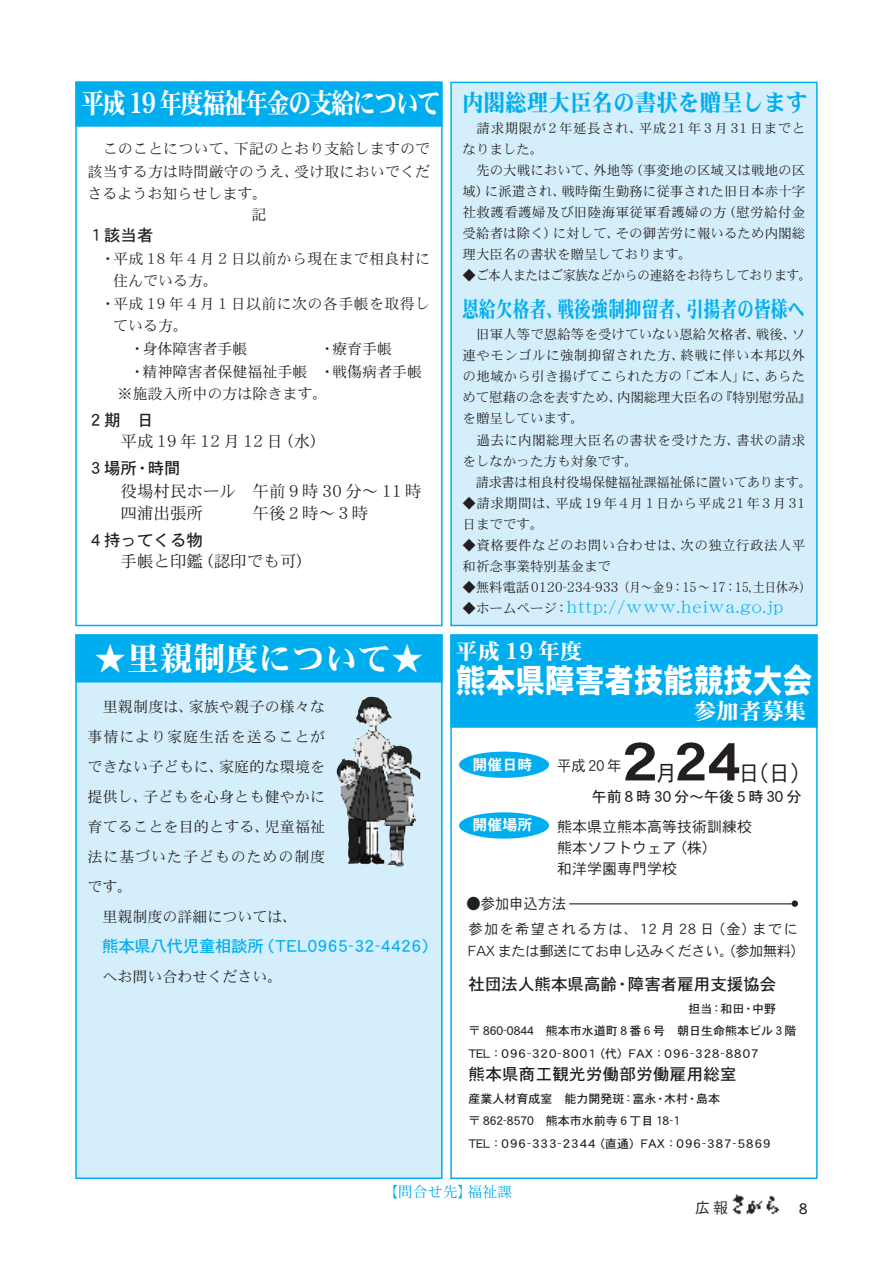
<style>
.page{position:relative;width:893px;height:1263px;background:#fff}
.page>*{position:absolute;margin:0;border:0;box-sizing:border-box;transform-origin:0 0}
.t1{font:52.5px "DFPHS Gothic CID W7";color:#231f20;scale:1.2 1}
.t2{font:33px "DFPHS Gothic CID W9";color:#fff;scale:.9 1}
.t3{font:33px "DFPHS Mincho CID W9";color:#fff}
.t4{font:28.5px "DFPHS Mincho CID W9";letter-spacing:-.08em;color:#fff;scale:.82 1}
.t5{font:24px "DFPHS Mincho CID W9";color:#00aeef;scale:.9 1}
.t6{font:22.5px "DFPHS Mincho CID W9";color:#00aeef;scale:.75 1}
.t7{font:22.5px "DFPHS Mincho CID W9";color:#fff}
.t8{font:22.5px "DFPHS Gothic CID W3";color:#231f20}
.t9{font:16.5px/22.5px "DFPHS Mincho CID W3";color:#231f20}
.t10{font:16.5px "DFPHS Gothic CID W5";color:#231f20}
.t11{font:16.5px "DFPHS Mincho CID W3";letter-spacing:.08em;color:#00aeef}
.t12{font:16.5px "DFPHS Gothic CID W5";letter-spacing:.055em;color:#00aeef}
.t13{font:15px/22.5px "DFPHS Mincho CID W3";letter-spacing:.015em;color:#231f20;text-align:justify}
.t14{font:15px/21px "DFPHS Gothic CID W3";color:#231f20}
.t15{font:15px "DFPHS Mincho CID W3";letter-spacing:.06em;color:#231f20}
.t16{font:15px "DFPHS Gothic CID W5";letter-spacing:.2em;color:#231f20}
.t17{font:15px "DFPHS Gothic CID W3";color:#231f20;scale:.95 1}
.t18{font:15px "DFPHS Mincho CID W3";color:#00aeef}
.t19{font:15px "DFPHS Gothic CID W7";color:#fff}
.t20{font:15px "Osaka";color:#231f20}
.t21{font:14.25px/22.5px "DFPHS Gothic CID W3";letter-spacing:-.03em;color:#231f20}
.t22{font:13.5px/21px "DFPHS Mincho CID W3";letter-spacing:.005em;color:#231f20;text-align:justify}
.t23{font:13.5px/21px "DFPHS Mincho CID W3";letter-spacing:.03em;color:#231f20}
.t24{font:13.5px "DFPHS Mincho CID W3";letter-spacing:-.015em;color:#231f20}
.t25{font:13.5px/21px "DFPHS Mincho CID W3";letter-spacing:.04em;color:#231f20}
.t26{font:13.5px "DFPHS Mincho CID W3";letter-spacing:-.03em;color:#231f20}
.t27{font:13.5px "DFPHS Mincho CID W3";letter-spacing:-.025em;color:#231f20}
.t28{font:12px/22.5px "DFPHS Gothic CID W5";color:#231f20}
.s1{font-size:13.5px;color:#231f20}
</style>
<div class="page">
<img style="left:732px;top:1194px;width:46px;height:21px">
<div style="left:450px;top:82px;width:368px;height:544px;background:#d4effb;border:2px solid #00aeef"></div>
<div style="left:75px;top:634px;width:368px;height:545px;background:#d4effb;border:2px solid #00aeef"></div>
<img style="left:336px;top:705px;width:85px;height:162px">
<div style="left:75px;top:82px;width:368px;height:544px;border:2px solid #00aeef"></div>
<div style="left:75px;top:82px;width:367px;height:45px;background:#00aeef;border:1px solid #00aeef"></div>
<div style="left:75px;top:634px;width:368px;height:48px;background:#00aeef;border:2px solid #00aeef"></div>
<div style="left:450px;top:634px;width:368px;height:94px;background:#00aeef;border:2px solid #00aeef"></div>
<div style="left:459px;top:752px;width:90px;height:26px;background:#00aeef;border-radius:50%"></div>
<div style="left:459px;top:812px;width:90px;height:27px;background:#00aeef;border-radius:50%"></div>
<hr style="left:569px;top:903px;width:224px;height:1px;background:#231f20">
<div style="left:792px;top:900px;width:6px;height:7px;background:#231f20;border-radius:50%"></div>
<h3 class="t4" style="left:81px;top:88px;width:440px">平成 19 年度福祉年金の支給について</h3>
<p class="t13" style="left:88px;top:138px;width:344px;text-indent:15px">このことについて、下記のとおり支給しますので該当する方は時間厳守のうえ、受け取においでくださるようお知らせします。</p>
<p class="t13" style="left:251px;top:204px;width:16px">記</p>
<p class="t10" style="left:88px;top:227px;width:67px">１該当者</p>
<p class="t13" style="left:100px;top:247px;width:331px">・平成 18 年 4 月 2 日以前から現在まで相良村に</p>
<p class="t13" style="left:113px;top:270px;width:106px">住んでいる方。</p>
<p class="t13" style="left:100px;top:292px;width:331px">・平成 19 年 4 月 1 日以前に次の各手帳を取得し</p>
<p class="t13" style="left:113px;top:315px;width:76px">ている方。</p>
<p class="t13" style="left:130px;top:337px;width:119px">・身体障害者手帳</p>
<p class="t13" style="left:320px;top:337px;width:74px">・療育手帳</p>
<p class="t13" style="left:130px;top:360px;width:294px">・精神障害者保健福祉手帳 ・戦傷病者手帳</p>
<p class="t13" style="left:118px;top:382px;width:212px">※施設入所中の方は除きます。</p>
<p class="t10" style="left:88px;top:411px;width:67px">２期 日</p>
<p class="t9" style="left:121px;top:430px;width:208px">平成 19 年 12 月 12 日（水）</p>
<p class="t10" style="left:88px;top:459px;width:95px">３場所・時間</p>
<p class="t9" style="left:121px;top:479px;width:302px">役場村民ホール 午前 9 時 30 分～ 11 時四浦出張所</p>
<p class="t9" style="left:253px;top:502px;width:117px">午後2時～3時</p>
<p class="t10" style="left:88px;top:531px;width:117px">４持ってくる物</p>
<p class="t9" style="left:121px;top:550px;width:194px">手帳と印鑑（認印でも可）</p>
<h2 class="t3" style="left:94px;top:640px;width:331px">★里親制度について★</h2>
<p class="t13" style="left:103px;top:695px;width:224px">里親制度は、家族や親子の様々な</p>
<p class="t15" style="left:88px;top:729px;width:239px">事情により家庭生活を送ることが</p>
<p class="t13" style="left:88px;top:755px;width:239px">できない子どもに、家庭的な環境を</p>
<p class="t13" style="left:88px;top:785px;width:239px">提供し、子どもを心身とも健やかに</p>
<p class="t13" style="left:88px;top:815px;width:239px">育てることを目的とする、児童福祉</p>
<p class="t15" style="left:88px;top:849px;width:239px">法に基づいた子どものための制度</p>
<p class="t13" style="left:88px;top:875px;width:46px">です。</p>
<p class="t13" style="left:103px;top:905px;width:196px">里親制度の詳細については、</p>
<p class="t12" style="left:102px;top:937px;width:338px">熊本県八代児童相談所（TEL0965-32-4426）</p>
<p class="t13" style="left:103px;top:965px;width:181px">へお問い合わせください。</p>
<h3 class="t5" style="left:462px;top:89px;width:385px">内閣総理大臣名の書状を贈呈します</h3>
<p class="t25" style="left:463px;top:118px;width:344px;text-indent:14px">請求期限が 2 年延長され、平成 21 年 3 月 31 日までとなりました。</p>
<p class="t22" style="left:463px;top:160px;width:344px;text-indent:14px">先の大戦において、外地等（事変地の区域又は戦地の区域）に派遣され、戦時衛生勤務に従事された旧日本赤十字社救護看護婦及び旧陸海軍従軍看護婦の方（慰労給付金受給者は除く）に対して、その御苦労に報いるため内閣総理大臣名の書状を贈呈しております。</p>
<p class="t26" style="left:463px;top:268px;width:351px">◆ご本人またはご家族などからの連絡をお待ちしております。</p>
<h3 class="t6" style="left:462px;top:297px;width:458px">恩給欠格者、戦後強制抑留者、引揚者の皆様へ</h3>
<p class="t22" style="left:463px;top:324px;width:351px;text-align:left;text-indent:14px">旧軍人等で恩給等を受けていない恩給欠格者、戦後、ソ連やモンゴルに強制抑留された方、終戦に伴い本邦以外の地域から引き揚げてこられた方の「ご本人」に、あらためて慰藉の念を表すため、内閣総理大臣名の『特別慰労品』を贈呈しています。</p>
<p class="t23" style="left:463px;top:429px;width:344px;text-indent:14px">過去に内閣総理大臣名の書状を受けた方、書状の請求をしなかった方も対象です。</p>
<p class="t27" style="left:476px;top:474px;width:338px">請求書は相良村役場保健福祉課福祉係に置いてあります。</p>
<p class="t23" style="left:463px;top:492px;width:344px">◆請求期間は、平成 19 年 4 月 1 日から平成 21 年 3 月 31日までです。</p>
<p class="t23" style="left:463px;top:534px;width:344px">◆資格要件などのお問い合わせは、次の独立行政法人平和祈念事業特別基金まで</p>
<p class="t24" style="left:463px;top:579px;width:350px">◆無料電話0120-234-933（月～金9：15～17：15,土日休み）</p>
<p class="t11" style="left:463px;top:598px;width:322px"><span class="s1">◆ホームページ：</span>http://www.heiwa.go.jp</p>
<h3 class="t7" style="left:455px;top:638px;width:129px">平成 19 年度</h3>
<h2 class="t2" style="left:456px;top:663px;width:397px">熊本県障害者技能競技大会</h2>
<p class="t19" style="left:473px;top:756px;width:61px">開催日時</p>
<h3 class="t7" style="left:694px;top:698px;width:114px">参加者募集</h3>
<h1 class="t1" style="left:622px;top:734px;width:101px">224</h1>
<p class="t17" style="left:557px;top:758px;width:69px">平成20年</p>
<h3 class="t8" style="left:655px;top:761px;width:24px">月</h3>
<h3 class="t8" style="left:738px;top:761px;width:77px">日（日）</h3>
<p class="t16" style="left:592px;top:788px;width:211px">午前8時30分～午後5時30分</p>
<p class="t19" style="left:473px;top:817px;width:61px">開催場所</p>
<p class="t14" style="left:557px;top:816px;width:196px">熊本県立熊本高等技術訓練校熊本ソフトウェア（株）<br>和洋学園専門学校</p>
<p class="t17" style="left:467px;top:896px;width:106px">●参加申込方法</p>
<p class="t21" style="left:469px;top:917px;width:338px">参加を希望される方は、12 月 28 日（金）までに<br>FAX または郵送にてお申し込みください。（参加無料）</p>
<p class="t10" style="left:469px;top:975px;width:309px">社団法人熊本県高齢・障害者雇用支援協会</p>
<p class="t28" style="left:469px;top:997px;width:329px;text-indent:220px">担当：和田・中野<br>〒 860-0844 熊本市水道町 8 番 6 号 朝日生命熊本ビル 3 階<br>TEL：096-320-8001（代）FAX：096-328-8807</p>
<p class="t10" style="left:469px;top:1065px;width:270px">熊本県商工観光労働部労働雇用総室</p>
<p class="t28" style="left:469px;top:1087px;width:303px">産業人材育成室 能力開発斑：富永・木村・島本<br>〒 862-8570 熊本市水前寺 6 丁目 18-1<br>TEL：096-333-2344（直通）FAX：096-387-5869</p>
<p class="t18" style="left:383px;top:1183px;width:131px">【問合せ先】福祉課</p>
<p class="t14" style="left:695px;top:1196px;width:34px">広報</p>
<p class="t20" style="left:796px;top:1199px;width:16px">８</p>
</div>
